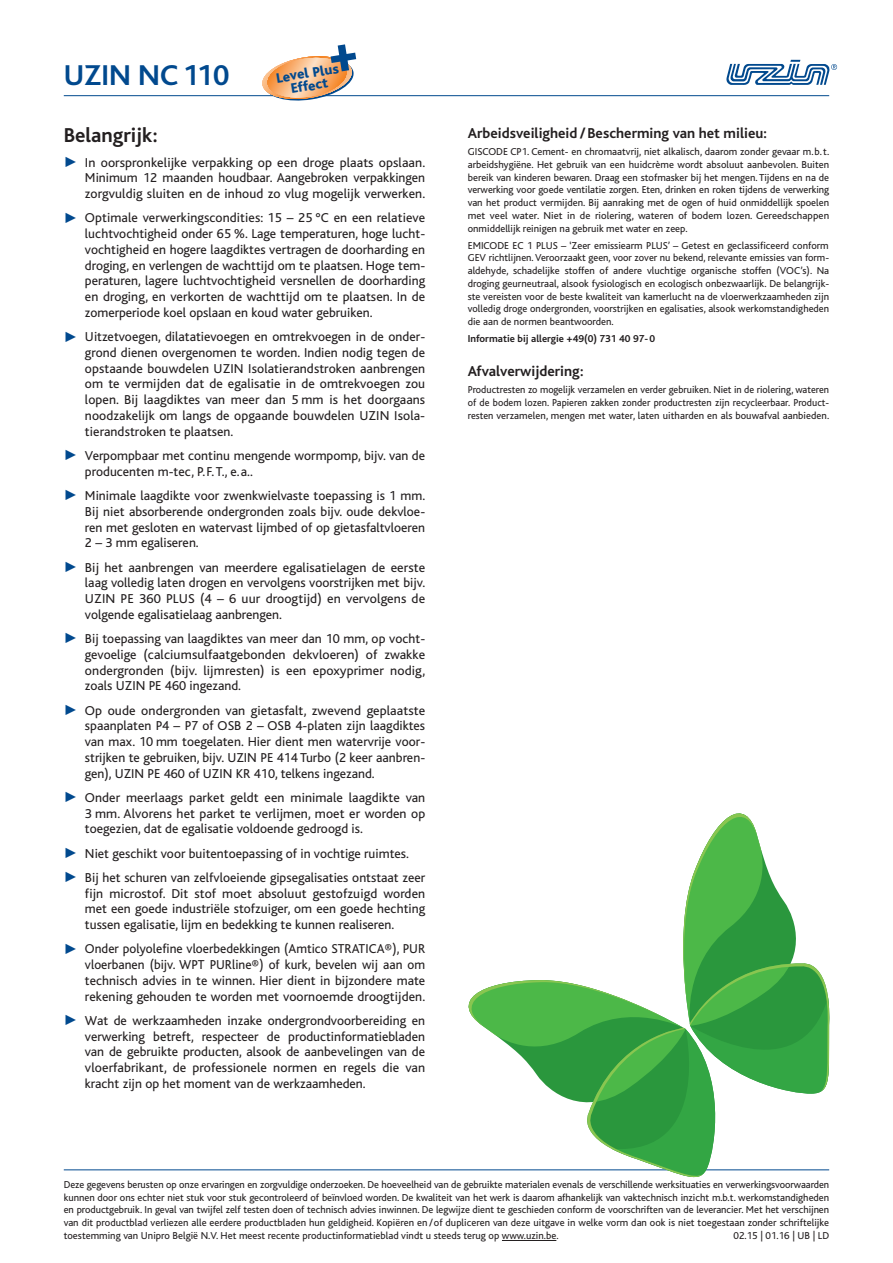
<style>
.page{position:relative;width:893px;height:1263px;background:#fff}
.page>*{position:absolute;margin:0;border:0;box-sizing:border-box;transform-origin:0 0}
.t1{font:700 30px "Bliss";color:#01498e}
.t2{font:700 21px "Bliss";color:#231f20}
.t3{font:700 15px "Bliss";color:#231f20}
.t4{font:800 14.4px/12.8px "Bliss";color:#01498e;text-align:center}
.t5{font:13.5px/15.8px "Bliss";color:#231f20;text-align:justify}
.t6{font:10.5px/12.8px "Bliss";color:#231f20;text-align:justify}
.t7{font:700 10.5px "Bliss";color:#231f20}
.s1{color:#01498e}
</style>
<div class="page">
<hr style="left:64px;top:1169px;width:765px;height:1px;background:#01498e">
<hr style="left:502px;top:1240px;width:54px;height:1px;background:#231f20">
<svg style="left:726px;top:60px;width:111px;height:25px"></svg>
<hr style="left:64px;top:95px;width:765px;height:1px;background:#01498e">
<svg style="left:262px;top:44px;width:94px;height:57px"></svg>
<svg style="left:469px;top:813px;width:360px;height:364px"></svg>
<h1 class="t1" style="left:64px;top:64px;width:167px">UZIN NC 110</h1>
<p class="t4" style="left:276px;top:73px;width:65px;rotate:-9deg">LevelPlus<br>Effect</p>
<h2 class="t2" style="left:64px;top:128px;width:95px">Belangrijk:</h2>
<p class="t5" style="left:85px;top:156px;width:342px;text-indent:-21px"><span class="s1">✓</span> In oorspronkelijke verpakking op een droge plaats opslaan.<br>Minimum 12 maanden houdbaar. Aangebroken verpakkingen zorgvuldig sluiten en de inhoud zo vlug mogelijk verwerken.</p>
<p class="t5" style="left:85px;top:211px;width:342px;text-indent:-21px"><span class="s1">✓</span> Optimale verwerkingscondities: 15 – 25 °C en een relatieve luchtvochtigheid onder 65 %. Lage temperaturen, hoge lucht&shy;vochtigheid en hogere laagdiktes vertragen de doorharding en droging, en verlengen de wachttijd om te plaatsen. Hoge tem&shy;peraturen, lagere luchtvochtigheid versnellen de doorharding en droging, en verkorten de wachttijd om te plaatsen. In de zomerperiode koel opslaan en koud water gebruiken.</p>
<p class="t5" style="left:85px;top:330px;width:342px;text-indent:-21px"><span class="s1">✓</span> Uitzetvoegen, dilatatievoegen en omtrekvoegen in de onder&shy;grond dienen overgenomen te worden. Indien nodig tegen de opstaande bouwdelen UZIN Isolatierandstroken aanbrengen om te vermijden dat de egalisatie in de omtrekvoegen zou lopen. Bij laagdiktes van meer dan 5 mm is het doorgaans noodzakelijk om langs de opgaande bouwdelen UZIN Isola&shy;tierandstroken te plaatsen.</p>
<p class="t5" style="left:85px;top:449px;width:342px;text-indent:-21px"><span class="s1">✓</span> Verpompbaar met continu mengende wormpomp, bijv. van de producenten m-tec, P.F.T., e.a..</p>
<p class="t5" style="left:85px;top:489px;width:342px;text-indent:-21px"><span class="s1">✓</span> Minimale laagdikte voor zwenkwielvaste toepassing is 1 mm.<br>Bij niet absorberende ondergronden zoals bijv. oude dekvloe&shy;ren met gesloten en watervast lijmbed of op gietasfaltvloeren 2 – 3 mm egaliseren.</p>
<p class="t5" style="left:85px;top:560px;width:342px;text-indent:-21px"><span class="s1">✓</span> Bij het aanbrengen van meerdere egalisatielagen de eerste laag volledig laten drogen en vervolgens voorstrijken met bijv.<br>UZIN PE 360 PLUS (4 – 6 uur droogtijd) en vervolgens de volgende egalisatielaag aanbrengen.</p>
<p class="t5" style="left:85px;top:632px;width:342px;text-indent:-21px"><span class="s1">✓</span> Bij toepassing van laagdiktes van meer dan 10 mm, op vocht&shy;gevoelige (calciumsulfaatgebonden dekvloeren) of zwakke ondergronden (bijv. lijmresten) is een epoxyprimer nodig, zoals UZIN PE 460 ingezand.</p>
<p class="t5" style="left:85px;top:703px;width:342px;text-indent:-21px"><span class="s1">✓</span> Op oude ondergronden van gietasfalt, zwevend geplaatste spaanplaten P4 – P7 of OSB 2 – OSB 4-platen zijn laagdiktes van max. 10 mm toegelaten. Hier dient men watervrije voor&shy;strijken te gebruiken, bijv. UZIN PE 414 Turbo (2 keer aanbren&shy;gen), UZIN PE 460 of UZIN KR 410, telkens ingezand.</p>
<p class="t5" style="left:85px;top:791px;width:342px;text-indent:-21px"><span class="s1">✓</span> Onder meerlaags parket geldt een minimale laagdikte van 3 mm. Alvorens het parket te verlijmen, moet er worden op toegezien, dat de egalisatie voldoende gedroogd is.</p>
<p class="t5" style="left:64px;top:846px;width:347px"><span class="s1">✓</span> Niet geschikt voor buitentoepassing of in vochtige ruimtes.</p>
<p class="t5" style="left:85px;top:871px;width:342px;text-indent:-21px"><span class="s1">✓</span> Bij het schuren van zelfvloeiende gipsegalisaties ontstaat zeer fijn microstof. Dit stof moet absoluut gestofzuigd worden met een goede industriële stofzuiger, om een goede hechting tussen egalisatie, lijm en bedekking te kunnen realiseren.</p>
<p class="t5" style="left:85px;top:942px;width:342px;text-indent:-21px"><span class="s1">✓</span> Onder polyolefine vloerbedekkingen (Amtico STRATICA®), PUR vloerbanen (bijv. WPT PURline®) of kurk, bevelen wij aan om technisch advies in te winnen. Hier dient in bijzondere mate rekening gehouden te worden met voornoemde droogtijden.</p>
<p class="t5" style="left:85px;top:1014px;width:342px;text-indent:-21px"><span class="s1">✓</span> Wat de werkzaamheden inzake ondergrondvoorbereiding en verwerking betreft, respecteer de productinformatiebladen van de gebruikte producten, alsook de aanbevelingen van de vloerfabrikant, de professionele normen en regels die van kracht zijn op het moment van de werkzaamheden.</p>
<p class="t3" style="left:468px;top:128px;width:301px">Arbeidsveiligheid /Bescherming van het milieu:</p>
<p class="t6" style="left:468px;top:146px;width:363px">GISCODE CP1. Cement- en chromaatvrij, niet alkalisch, daarom zonder gevaar m.b.t. arbeidshygiëne. Het gebruik van een huidcrème wordt absoluut aanbevolen. Buiten bereik van kinderen bewaren. Draag een stofmasker bij het mengen. Tijdens en na de verwerking voor goede ventilatie zorgen. Eten, drinken en roken tijdens de verwerking van het product vermijden. Bij aanraking met de ogen of huid onmiddellijk spoelen met veel water. Niet in de riolering, wateren of bodem lozen. Gereedschappen onmiddellijk reinigen na gebruik met water en zeep.</p>
<p class="t6" style="left:468px;top:240px;width:363px">EMICODE EC 1 PLUS – ‘Zeer emissiearm PLUS’ – Getest en geclassificeerd conform GEV richtlijnen.Veroorzaakt geen, voor zover nu bekend, relevante emissies van form&shy;aldehyde, schadelijke stoffen of andere vluchtige organische stoffen (VOC’s). Na droging geurneutraal, alsook fysiologisch en ecologisch onbezwaarlijk. De belangrijk&shy;ste vereisten voor de beste kwaliteit van kamerlucht na de vloerwerkzaamheden zijn volledig droge ondergronden, voorstrijken en egalisaties, alsook werkomstandigheden die aan de normen beantwoorden.</p>
<p class="t7" style="left:468px;top:335px;width:189px">Informatie bij allergie +49(0) 731 40 97-0</p>
<p class="t3" style="left:468px;top:366px;width:117px">Afvalverwijdering:</p>
<p class="t6" style="left:468px;top:384px;width:363px">Productresten zo mogelijk verzamelen en verder gebruiken. Niet in de riolering, wateren of de bodem lozen. Papieren zakken zonder productresten zijn recycleerbaar. Product&shy;resten verzamelen, mengen met water, laten uitharden en als bouwafval aanbieden.</p>
<p class="t6" style="left:64px;top:1179px;width:767px">Deze gegevens berusten op onze ervaringen en zorgvuldige onderzoeken. De hoeveelheid van de gebruikte materialen evenals de verschillende werksituaties en verwerkingsvoorwaarden kunnen door ons echter niet stuk voor stuk gecontroleerd of beïnvloed worden. De kwaliteit van het werk is daarom afhankelijk van vaktechnisch inzicht m.b.t. werkomstandigheden en productgebruik. In geval van twijfel zelf testen doen of technisch advies inwinnen. De legwijze dient te geschieden conform de voorschriften van de leverancier. Met het verschijnen van dit productblad verliezen alle eerdere productbladen hun geldigheid. Kopiëren en /of dupliceren van deze uitgave in welke vorm dan ook is niet toegestaan zonder schriftelijke toestemming van Unipro België N.V. Het meest recente productinformatieblad vindt u steeds terug op www.uzin.be.</p>
<p class="t6" style="left:734px;top:1230px;width:97px">02.15 | 01.16 | UB | LD</p>
</div>
